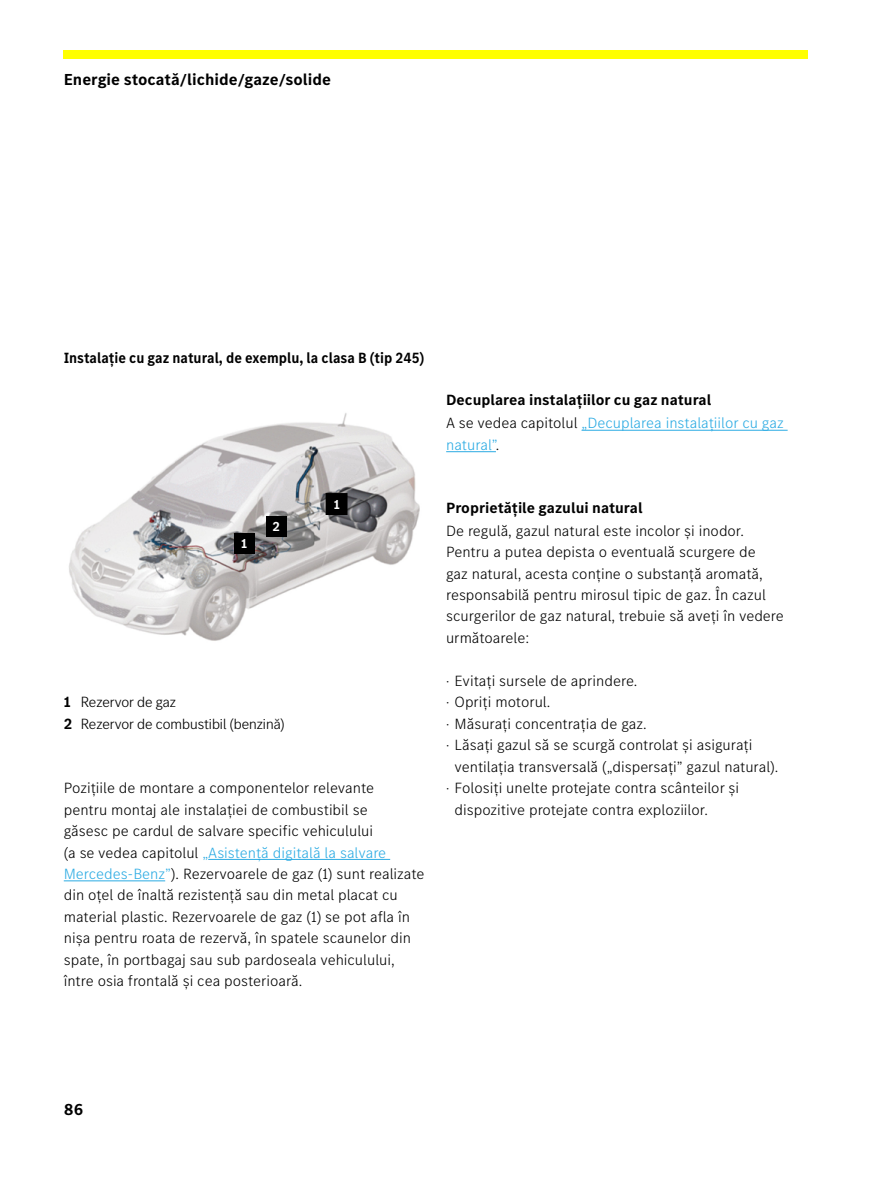
<style>
.page{position:relative;width:893px;height:1191px;background:#fff}
.page>*{position:absolute;margin:0;border:0;box-sizing:border-box;transform-origin:0 0}
.t1{font:700 16.5px "MB Corpo S Text";color:#000}
.t2{font:300 15.3px/21.5px "MB Corpo S Text";color:#000}
.t3{font:700 15.3px "MB Corpo S Text";color:#000}
.t4{font:300 15.3px/21.5px "MB Corpo S Text";color:#2babe3}
.t5{font:700 15.3px "MB Corpo S Text";color:#000;scale:.92 1}
.t6{font:300 15.3px/21.5px "MB Corpo S Title";color:#000}
.t7{font:700 13.5px "MB Corpo S Text";color:#fff}
.s1{font-family:"MB Corpo S Text";font-weight:700}
.s2{color:#2babe3}
.s3{color:#000}
.s4{font-family:"MB Corpo S Title"}
</style>
<div class="page">
<div style="left:64px;top:50px;width:744px;height:8px;background:#ff0"></div>
<hr style="left:208px;top:859px;width:182px;height:1px;background:#2babe3">
<hr style="left:64px;top:880px;width:101px;height:1px;background:#2babe3">
<hr style="left:581px;top:430px;width:207px;height:1px;background:#2babe3">
<hr style="left:446px;top:451px;width:50px;height:1px;background:#2babe3">
<img style="left:69px;top:413px;width:351px;height:228px">
<div style="left:266px;top:516px;width:21px;height:20px;background:#000"></div>
<div style="left:326px;top:494px;width:21px;height:20px;background:#000"></div>
<div style="left:326px;top:493px;width:21px;height:22px;border:2px solid #000"></div>
<div style="left:234px;top:533px;width:21px;height:20px;background:#000"></div>
<p class="t1" style="left:64px;top:69px;width:269px">Energie stocată/lichide/gaze/solide</p>
<p class="t5" style="left:64px;top:347px;width:393px">Instalație cu gaz natural, de exemplu, la clasa B (tip 245)</p>
<p class="t7" style="left:241px;top:534px;width:8px">1</p>
<p class="t7" style="left:272px;top:517px;width:9px">2</p>
<p class="t7" style="left:334px;top:495px;width:8px">1</p>
<p class="t6" style="left:64px;top:690px;width:222px"><span class="s1">1</span> Rezervor de gaz<br><span class="s1">2</span> Rezervor de combustibil (benzină)</p>
<p class="t2" style="left:64px;top:776px;width:362px">Pozițiile de montare a componentelor relevante<br>pentru montaj ale instalației de combustibil se<br>găsesc pe cardul de salvare specific vehiculului<br>(a se vedea capitolul <span class="s2">„Asistență digitală la salvare Mercedes-Benz”</span>). Rezervoarele de gaz (1) sunt realizate din oțel de înaltă rezistență sau din metal placat cu material plastic. Rezervoarele de gaz (1) se pot afla în nișa pentru roata de rezervă, în spatele scaunelor din spate, în portbagaj sau sub pardoseala vehiculului, între osia frontală și cea posterioară.</p>
<p class="t3" style="left:446px;top:390px;width:267px">Decuplarea instalațiilor cu gaz natural</p>
<p class="t4" style="left:446px;top:412px;width:339px"><span class="s3">A se vedea capitolul</span> „Decuplarea instalațiilor cu gaz natural”<span class="s3">.</span></p>
<p class="t3" style="left:446px;top:497px;width:198px">Proprietățile gazului natural</p>
<p class="t2" style="left:446px;top:519px;width:339px">De regulă, gazul natural este incolor și inodor.<br>Pentru a putea depista o eventuală scurgere de<br>gaz natural, acesta conține o substanță aromată, responsabilă pentru mirosul tipic de gaz. În cazul scurgerilor de gaz natural, trebuie să aveți în vedere următoarele:</p>
<p class="t2" style="left:446px;top:669px;width:193px"><span class="s4">·</span> Evitați sursele de aprindere.</p>
<p class="t2" style="left:446px;top:691px;width:106px"><span class="s4">·</span> Opriți motorul.</p>
<p class="t2" style="left:446px;top:712px;width:202px"><span class="s4">·</span> Măsurați concentrația de gaz.</p>
<p class="t2" style="left:446px;top:733px;width:308px"><span class="s4">·</span> Lăsați gazul să se scurgă controlat și asigurați</p>
<p class="t2" style="left:455px;top:755px;width:325px">ventilația transversală („dispersați” gazul natural).</p>
<p class="t2" style="left:446px;top:776px;width:295px"><span class="s4">·</span> Folosiți unelte protejate contra scânteilor și</p>
<p class="t2" style="left:455px;top:798px;width:255px">dispozitive protejate contra exploziilor.</p>
<p class="t1" style="left:64px;top:1098px;width:21px">86</p>
</div>
